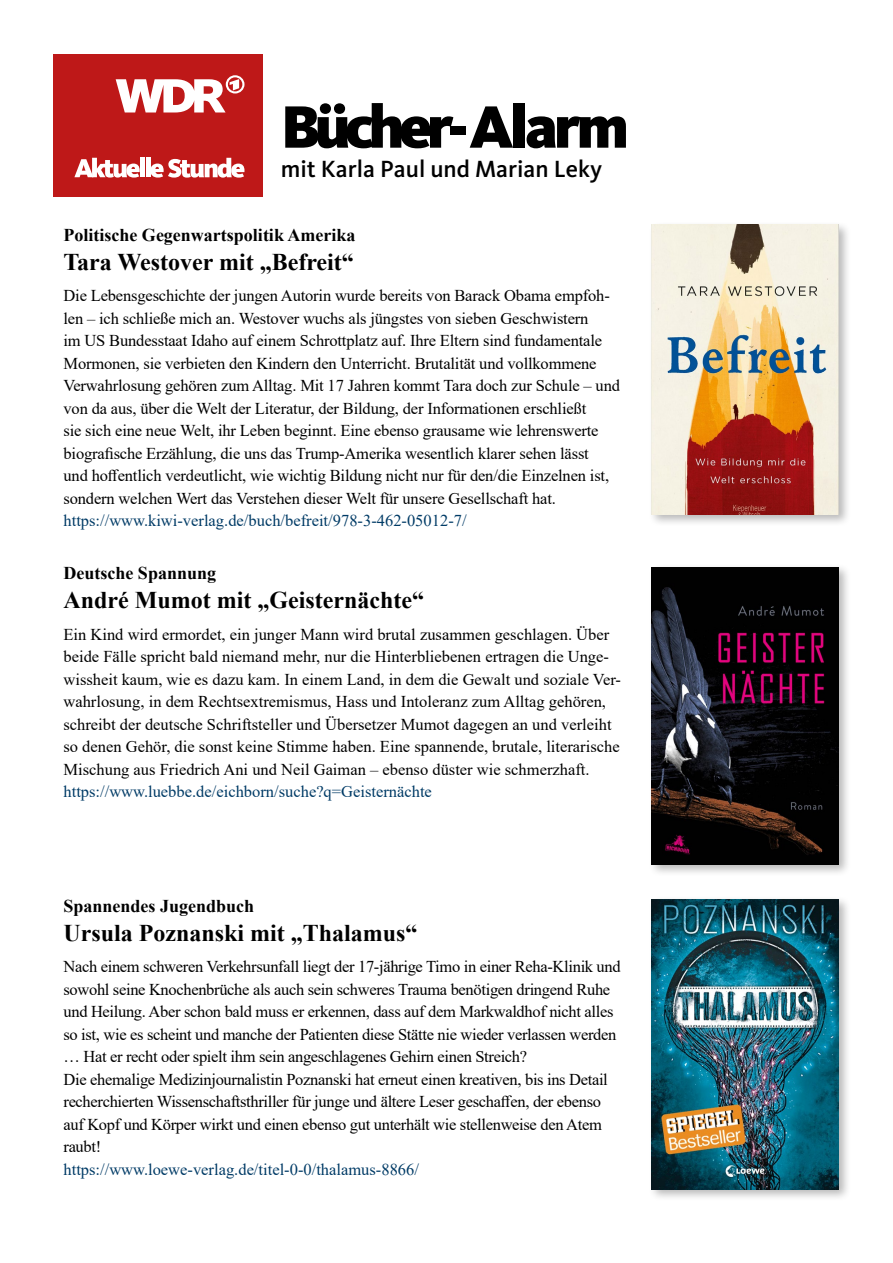
<style>
.page{position:relative;width:893px;height:1263px;background:#fff}
.page>*{position:absolute;margin:0;border:0;box-sizing:border-box;transform-origin:0 0}
.t1{font:900 61.95px "WDR Sans";letter-spacing:-.09em;color:#000}
.t2{font:500 24.3px "WDR Sans";color:#000}
.t3{font:700 24px "Times New Roman";color:#000}
.t4{font:700 18px "Times New Roman";color:#000}
.t5{font:16.5px/22.5px "Times New Roman";letter-spacing:-.01em;color:#000}
.t6{font:16.5px "Times New Roman";color:#003b66}
</style>
<div class="page">
<div style="left:53px;top:54px;width:209px;height:142px;background:#be1818"></div>
<svg style="left:74px;top:158px;width:66px;height:20px"></svg>
<div style="left:140px;top:158px;width:5px;height:19px;background:#fff"></div>
<div style="left:146px;top:158px;width:5px;height:19px;background:#fff"></div>
<svg style="left:151px;top:158px;width:93px;height:20px"></svg>
<svg style="left:116px;top:75px;width:128px;height:37px"></svg>
<div style="left:648px;top:896px;width:203px;height:306px;background:#000;opacity:.28"></div>
<img style="left:652px;top:900px;width:187px;height:289px">
<div style="left:648px;top:563px;width:203px;height:314px;background:#000;opacity:.28"></div>
<img style="left:652px;top:567px;width:187px;height:297px">
<div style="left:648px;top:221px;width:203px;height:306px;background:#000;opacity:.28"></div>
<img style="left:652px;top:225px;width:187px;height:290px">
<h1 class="t1" style="left:281px;top:90px;width:350px">Bücher-Alarm</h1>
<h2 class="t2" style="left:281px;top:155px;width:323px">mit Karla Paul und Marian Leky</h2>
<p class="t4" style="left:63px;top:222px;width:293px">Politische Gegenwartspolitik Amerika</p>
<h3 class="t3" style="left:63px;top:244px;width:292px">Tara Westover mit „Befreit“</h3>
<p class="t5" style="left:63px;top:284px;width:558px">Die Lebensgeschichte der jungen Autorin wurde bereits von Barack Obama empfoh&shy;len – ich schließe mich an. Westover wuchs als jüngstes von sieben Geschwistern<br>im US Bundesstaat Idaho auf einem Schrottplatz auf. Ihre Eltern sind fundamentale Mormonen, sie verbieten den Kindern den Unterricht. Brutalität und vollkommene Verwahrlosung gehören zum Alltag. Mit 17 Jahren kommt Tara doch zur Schule – und von da aus, über die Welt der Literatur, der Bildung, der Informationen erschließt<br>sie sich eine neue Welt, ihr Leben beginnt. Eine ebenso grausame wie lehrenswerte biografische Erzählung, die uns das Trump-Amerika wesentlich klarer sehen lässt<br>und hoffentlich verdeutlicht, wie wichtig Bildung nicht nur für den/die Einzelnen ist, sondern welchen Wert das Verstehen dieser Welt für unsere Gesellschaft hat.</p>
<p class="t6" style="left:63px;top:509px;width:405px">https://www.kiwi-verlag.de/buch/befreit/978-3-462-05012-7/</p>
<p class="t4" style="left:63px;top:560px;width:154px">Deutsche Spannung</p>
<h3 class="t3" style="left:63px;top:583px;width:362px">André Mumot mit „Geisternächte“</h3>
<p class="t5" style="left:63px;top:622px;width:559px">Ein Kind wird ermordet, ein junger Mann wird brutal zusammen geschlagen. Über beide Fälle spricht bald niemand mehr, nur die Hinterbliebenen ertragen die Unge&shy;wissheit kaum, wie es dazu kam. In einem Land, in dem die Gewalt und soziale Ver&shy;wahrlosung, in dem Rechtsextremismus, Hass und Intoleranz zum Alltag gehören, schreibt der deutsche Schriftsteller und Übersetzer Mumot dagegen an und verleiht so denen Gehör, die sonst keine Stimme haben. Eine spannende, brutale, literarische Mischung aus Friedrich Ani und Neil Gaiman – ebenso düster wie schmerzhaft.</p>
<p class="t6" style="left:63px;top:780px;width:370px">https://www.luebbe.de/eichborn/suche?q=Geisternächte</p>
<p class="t4" style="left:63px;top:893px;width:192px">Spannendes Jugendbuch</p>
<h3 class="t3" style="left:63px;top:915px;width:356px">Ursula Poznanski mit „Thalamus“</h3>
<p class="t5" style="left:63px;top:955px;width:559px">Nach einem schweren Verkehrsunfall liegt der 17-jährige Timo in einer Reha-Klinik und sowohl seine Knochenbrüche als auch sein schweres Trauma benötigen dringend Ruhe und Heilung. Aber schon bald muss er erkennen, dass auf dem Markwaldhof nicht alles so ist, wie es scheint und manche der Patienten diese Stätte nie wieder verlassen werden … Hat er recht oder spielt ihm sein angeschlagenes Gehirn einen Streich?<br>Die ehemalige Medizinjournalistin Poznanski hat erneut einen kreativen, bis ins Detail recherchierten Wissenschaftsthriller für junge und ältere Leser geschaffen, der ebenso auf Kopf und Körper wirkt und einen ebenso gut unterhält wie stellenweise den Atem raubt!</p>
<p class="t6" style="left:63px;top:1157px;width:357px">https://www.loewe-verlag.de/titel-0-0/thalamus-8866/</p>
</div>
